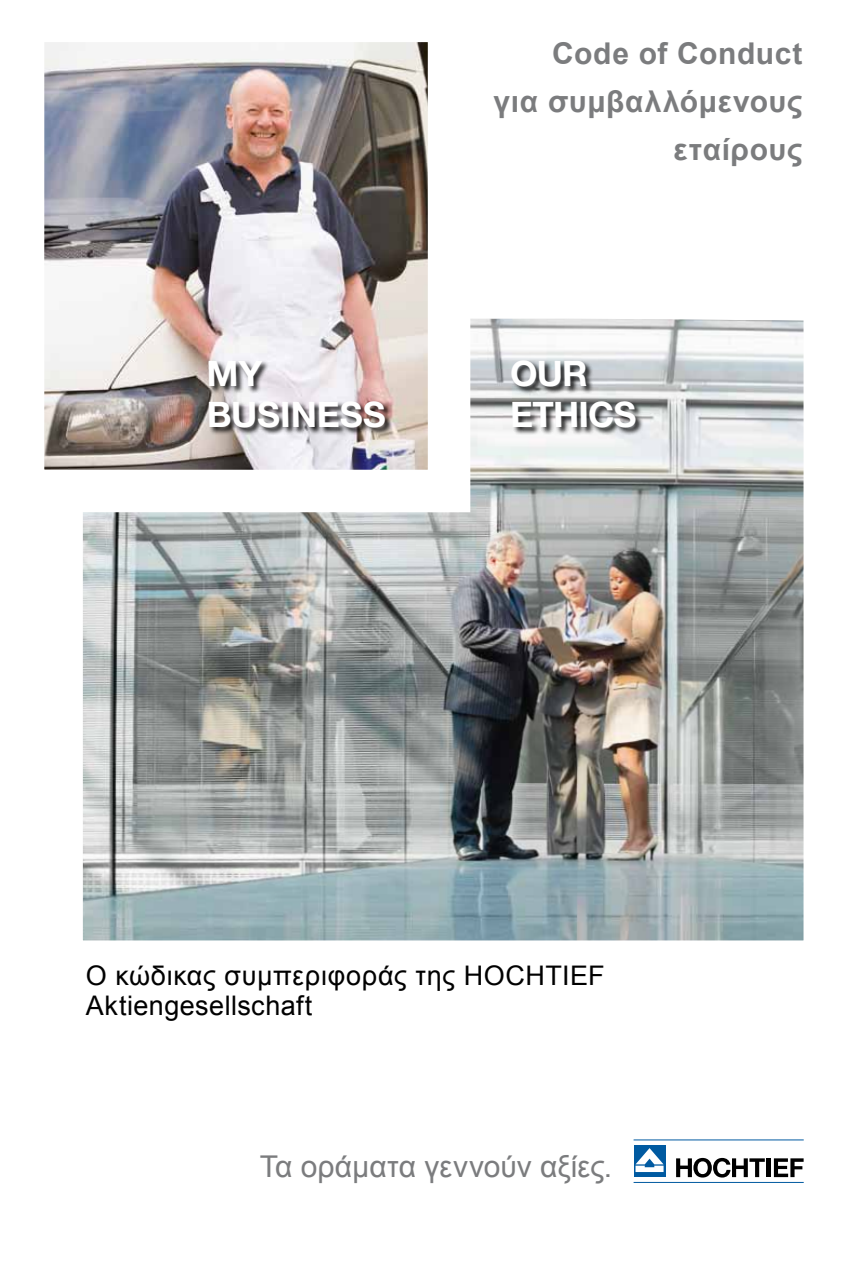
<style>
.page{position:relative;width:842px;height:1263px;background:#fff}
.page>*{position:absolute;margin:0;border:0;box-sizing:border-box;transform-origin:0 0}
.t1{font:700 35.1px/40.7px "Helvetica Neue LT Pro";color:#fff}
.t2{font:700 30px/48px "Arial";letter-spacing:.02em;color:#7b7c7e;text-align:right}
.t3{font:30px "Arial";letter-spacing:-.005em;color:#7b7c7e}
.t4{font:27px/30px "Arial";letter-spacing:.015em;color:#000}
</style>
<div class="page">
<hr style="left:634px;top:1182px;width:170px;height:1px;background:#005aa1">
<hr style="left:634px;top:1139px;width:170px;height:1px;background:#005aa1">
<div style="left:634px;top:1145px;width:31px;height:32px;background:#005aa1"></div>
<svg style="left:635px;top:1148px;width:28px;height:24px"></svg>
<hr style="left:766px;top:1158px;width:4px;height:19px;background:#000">
<svg style="left:774px;top:1158px;width:30px;height:19px"></svg>
<svg style="left:676px;top:1158px;width:89px;height:19px"></svg>
<img style="left:82px;top:318px;width:722px;height:623px">
<img style="left:44px;top:42px;width:448px;height:491px">
<div style="left:209px;top:361px;width:185px;height:75px;background:#000;opacity:.85"></div>
<div style="left:512px;top:360px;width:133px;height:76px;background:#000;opacity:.85"></div>
<p class="t2" style="left:494px;top:31px;width:310px">Code of Conduct<br>για συμβαλλόμενους εταίρους</p>
<p class="t1" style="left:207px;top:352px;width:181px">MY<br>BUSINESS</p>
<p class="t1" style="left:510px;top:352px;width:128px">OUR<br>ETHICS</p>
<p class="t4" style="left:86px;top:961px;width:520px">Ο κώδικας συμπεριφοράς της HOCHTIEF<br>Aktiengesellschaft</p>
<p class="t3" style="left:260px;top:1147px;width:354px">Τα οράματα γεννούν αξίες.</p>
</div>
